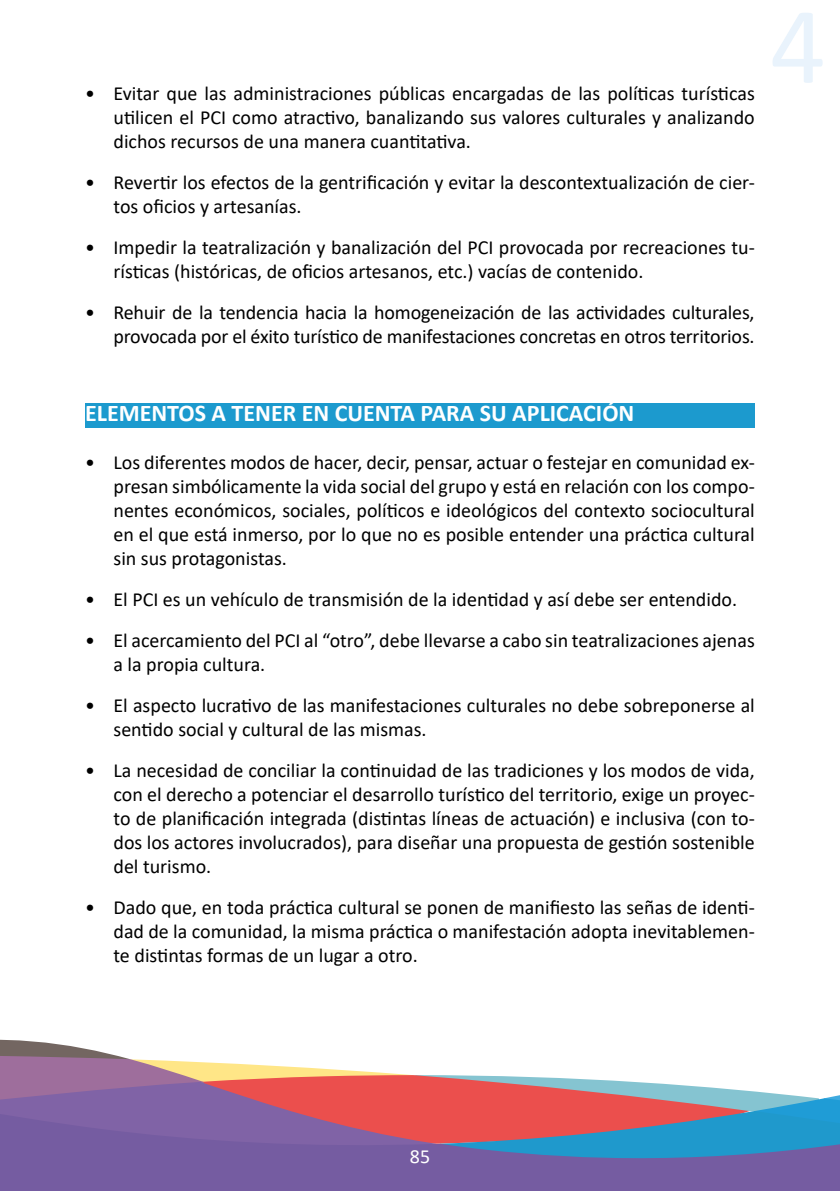
<style>
.page{position:relative;width:840px;height:1191px;background:#fff}
.page>*{position:absolute;margin:0;border:0;box-sizing:border-box;transform-origin:0 0}
.t1{font:110px "Calibri";color:#e9f3fc}
.t2{font:700 24px "Calibri";color:#fff}
.t3{font:20px/24px "Calibri";color:#000;text-align:justify}
.t4{font:20px "Calibri";color:#fff}
</style>
<div class="page">
<svg style="left:0;top:1039px;width:839px;height:64px"></svg>
<svg style="left:0;top:1103px;width:839px;height:58px;background:#826997"></svg>
<div style="left:0;top:1161px;width:839px;height:30px;background:#755ca1"></div>
<div style="left:85px;top:403px;width:669px;height:24px;background:#1c9ace"></div>
<p class="t3" style="left:113px;top:81px;width:642px;text-indent:-28px">• Evitar que las administraciones públicas encargadas de las políticas turísticas utilicen el PCI como atractivo, banalizando sus valores culturales y analizando dichos recursos de una manera cuantitativa.</p>
<p class="t3" style="left:113px;top:170px;width:642px;text-indent:-28px">• Revertir los efectos de la gentrificación y evitar la descontextualización de cier&shy;tos oficios y artesanías.</p>
<p class="t3" style="left:113px;top:235px;width:642px;text-indent:-28px">• Impedir la teatralización y banalización del PCI provocada por recreaciones tu&shy;rísticas (históricas, de oficios artesanos, etc.) vacías de contenido.</p>
<p class="t3" style="left:85px;top:300px;width:670px;text-align:right">• Rehuir de la tendencia hacia la homogeneización de las actividades culturales, provocada por el éxito turístico de manifestaciones concretas en otros territorios.</p>
<h1 class="t1" style="left:769px;top:-30px;width:57px">4</h1>
<p class="t2" style="left:85px;top:396px;width:550px">ELEMENTOS A TENER EN CUENTA PARA SU APLICACIÓN</p>
<p class="t3" style="left:113px;top:450px;width:642px;text-indent:-28px">• Los diferentes modos de hacer, decir, pensar, actuar o festejar en comunidad ex&shy;presan simbólicamente la vida social del grupo y está en relación con los compo&shy;nentes económicos, sociales, políticos e ideológicos del contexto sociocultural en el que está inmerso, por lo que no es posible entender una práctica cultural sin sus protagonistas.</p>
<p class="t3" style="left:85px;top:587px;width:653px">• El PCI es un vehículo de transmisión de la identidad y así debe ser entendido.</p>
<p class="t3" style="left:113px;top:628px;width:642px;text-indent:-28px">• El acercamiento del PCI al “otro”, debe llevarse a cabo sin teatralizaciones ajenas a la propia cultura.</p>
<p class="t3" style="left:113px;top:693px;width:642px;text-indent:-28px">• El aspecto lucrativo de las manifestaciones culturales no debe sobreponerse al sentido social y cultural de las mismas.</p>
<p class="t3" style="left:113px;top:758px;width:642px;text-indent:-28px">• La necesidad de conciliar la continuidad de las tradiciones y los modos de vida, con el derecho a potenciar el desarrollo turístico del territorio, exige un proyec&shy;to de planificación integrada (distintas líneas de actuación) e inclusiva (con to&shy;dos los actores involucrados), para diseñar una propuesta de gestión sostenible del turismo.</p>
<p class="t3" style="left:113px;top:895px;width:642px;text-indent:-28px">• Dado que, en toda práctica cultural se ponen de manifiesto las señas de identi&shy;dad de la comunidad, la misma práctica o manifestación adopta inevitablemen&shy;te distintas formas de un lugar a otro.</p>
<p class="t4" style="left:409px;top:1142px;width:22px">85</p>
</div>
